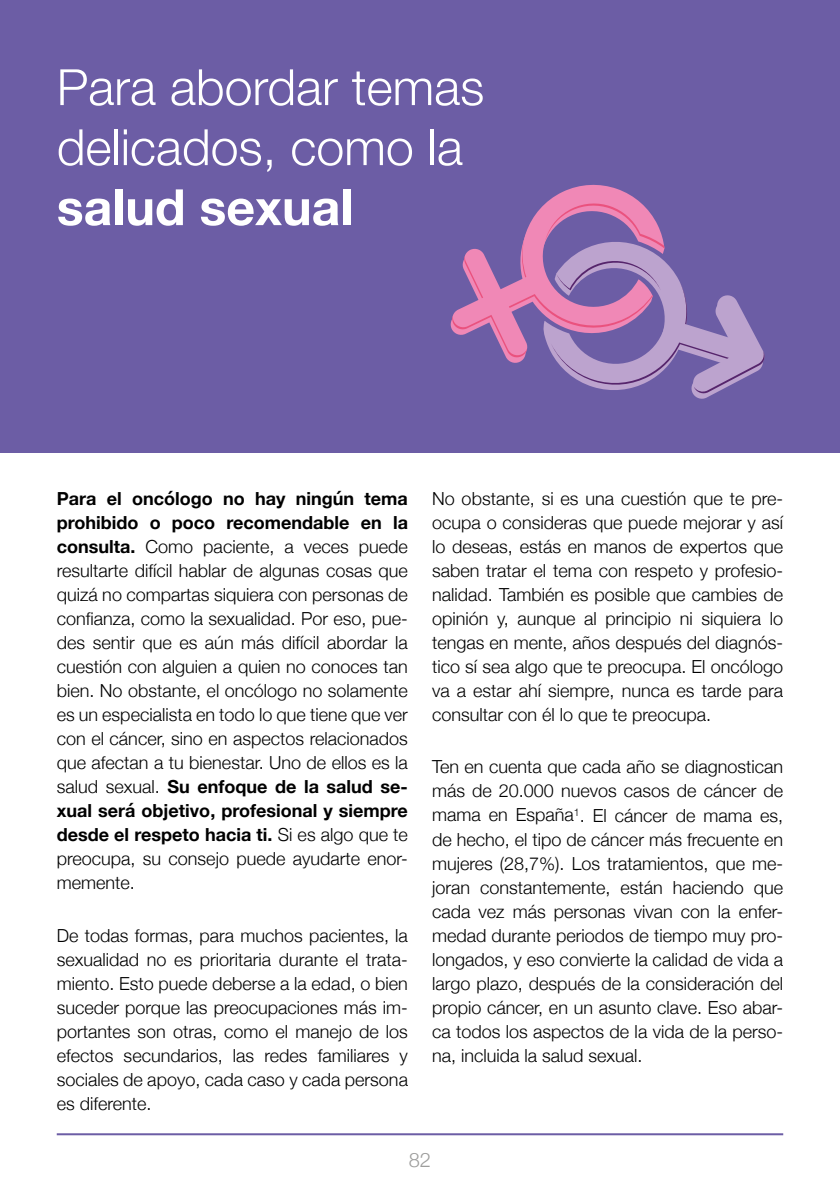
<style>
.page{position:relative;width:840px;height:1191px;background:#fff}
.page>*{position:absolute;margin:0;border:0;box-sizing:border-box;transform-origin:0 0}
.t1{font:300 50px/60px "Helvetica Neue";color:#fff}
.t2{font:700 50px "Helvetica Neue";color:#fff}
.t3{font:300 20px "Helvetica Neue";color:#9d9d9c}
.t4{font:300 18px/24px "Helvetica Neue";color:#000;text-align:justify}
.s1{font-weight:700}
</style>
<div class="page">
<hr style="left:57px;top:1133px;width:725px;height:2px;background:#6c5da5">
<div style="left:0;top:0;width:839px;height:453px;background:#6c5da5"></div>
<svg style="left:450px;top:184px;width:314px;height:215px"></svg>
<h1 class="t1" style="left:57px;top:54px;width:429px">Para abordar temas delicados, como la</h1>
<h1 class="t2" style="left:57px;top:168px;width:298px">salud sexual</h1>
<p class="t4" style="left:57px;top:485px;width:352px"><span class="s1">Para el oncólogo no hay ningún tema prohibido o poco recomendable en la consulta.</span> Como paciente, a veces puede resultarte difícil hablar de algunas cosas que quizá no compartas siquiera con personas de confianza, como la sexualidad. Por eso, pue&shy;des sentir que es aún más difícil abordar la cuestión con alguien a quien no conoces tan bien. No obstante, el oncólogo no solamente es un especialista en todo lo que tiene que ver con el cáncer, sino en aspectos relacionados que afectan a tu bienestar. Uno de ellos es la salud sexual. <span class="s1">Su enfoque de la salud se&shy;xual será objetivo, profesional y siempre desde el respeto hacia ti.</span> Si es algo que te preocupa, su consejo puede ayudarte enor&shy;memente.</p>
<p class="t4" style="left:57px;top:922px;width:352px">De todas formas, para muchos pacientes, la sexualidad no es prioritaria durante el trata&shy;miento. Esto puede deberse a la edad, o bien suceder porque las preocupaciones más im&shy;portantes son otras, como el manejo de los efectos secundarios, las redes familiares y sociales de apoyo, cada caso y cada persona es diferente.</p>
<p class="t4" style="left:432px;top:485px;width:352px">No obstante, si es una cuestión que te pre&shy;ocupa o consideras que puede mejorar y así lo deseas, estás en manos de expertos que saben tratar el tema con respeto y profesio&shy;nalidad. También es posible que cambies de opinión y, aunque al principio ni siquiera lo tengas en mente, años después del diagnós&shy;tico sí sea algo que te preocupa. El oncólogo va a estar ahí siempre, nunca es tarde para consultar con él lo que te preocupa.</p>
<p class="t4" style="left:432px;top:753px;width:352px">Ten en cuenta que cada año se diagnostican más de 20.000 nuevos casos de cáncer de mama en España<sup>1</sup>. El cáncer de mama es, de hecho, el tipo de cáncer más frecuente en mujeres (28,7%). Los tratamientos, que me&shy;joran constantemente, están haciendo que cada vez más personas vivan con la enfer&shy;medad durante periodos de tiempo muy pro&shy;longados, y eso convierte la calidad de vida a largo plazo, después de la consideración del propio cáncer, en un asunto clave. Eso abar&shy;ca todos los aspectos de la vida de la perso&shy;na, incluida la salud sexual.</p>
<p class="t3" style="left:408px;top:1143px;width:24px">82</p>
</div>
